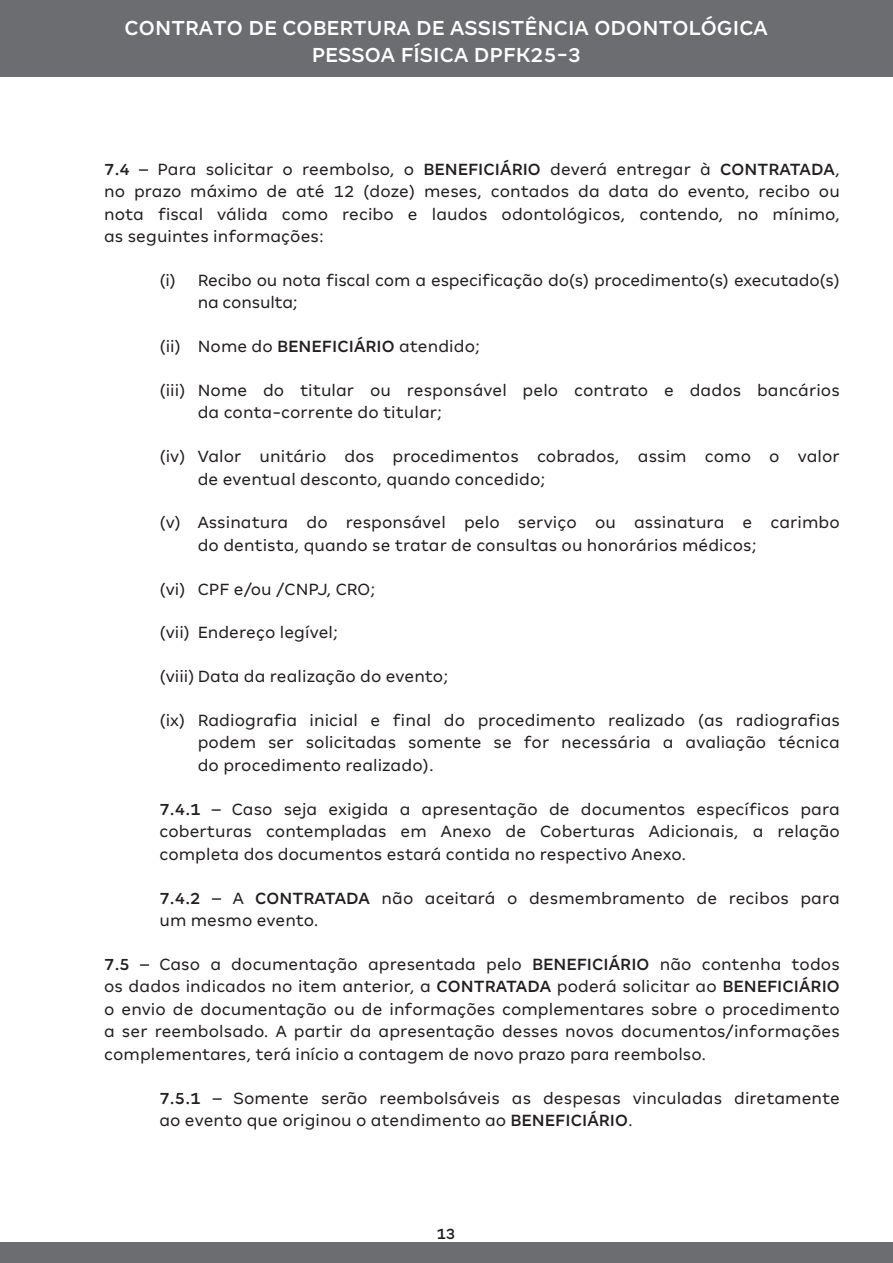
<style>
.page{position:relative;width:893px;height:1263px;background:#fff}
.page>*{position:absolute;margin:0;border:0;box-sizing:border-box;transform-origin:0 0}
.t1{font:500 22.5px/27px "Amil Typeface";letter-spacing:.005em;color:#fff;text-align:center}
.t2{font:18px/22.5px "Amil Typeface";letter-spacing:.005em;color:#231f20}
.t3{font:500 16.5px "Amil Typeface";color:#231f20}
.s1{font-weight:500}
</style>
<div class="page">
<div style="left:0;top:1243px;width:893px;height:20px;background:#6c6d70"></div>
<div style="left:0;top:0;width:893px;height:76px;background:#6c6d70"></div>
<p class="t1" style="left:125px;top:14px;width:645px">CONTRATO DE COBERTURA DE ASSISTÊNCIA ODONTOLÓGICA<br>PESSOA FÍSICA DPFK25-3</p>
<p class="t2" style="left:104px;top:157px;width:737px;text-align:justify"><span class="s1">7.4</span> – Para solicitar o reembolso, o <span class="s1">BENEFICIÁRIO</span> deverá entregar à <span class="s1">CONTRATADA</span>, no prazo máximo de até 12 (doze) meses, contados da data do evento, recibo ou nota fiscal válida como recibo e laudos odontológicos, contendo, no mínimo, as seguintes informações:</p>
<p class="t2" style="left:198px;top:269px;width:644px;text-indent:-38px">(i) Recibo ou nota fiscal com a especificação do(s) procedimento(s) executado(s) na consulta;</p>
<p class="t2" style="left:159px;top:335px;width:322px">(ii) Nome do <span class="s1">BENEFICIÁRIO</span> atendido;</p>
<p class="t2" style="left:198px;top:379px;width:644px;text-indent:-38px">(iii) Nome do titular ou responsável pelo contrato e dados bancários da conta-corrente do titular;</p>
<p class="t2" style="left:198px;top:445px;width:644px;text-indent:-38px">(iv) Valor unitário dos procedimentos cobrados, assim como o valor de eventual desconto, quando concedido;</p>
<p class="t2" style="left:198px;top:511px;width:644px;text-indent:-38px">(v) Assinatura do responsável pelo serviço ou assinatura e carimbo do dentista, quando se tratar de consultas ou honorários médicos;</p>
<p class="t2" style="left:159px;top:577px;width:217px">(vi) CPF e/ou /CNPJ, CRO;</p>
<p class="t2" style="left:159px;top:621px;width:180px">(vii) Endereço legível;</p>
<p class="t2" style="left:159px;top:665px;width:290px">(viii) Data da realização do evento;</p>
<p class="t2" style="left:198px;top:709px;width:644px;text-align:justify;text-indent:-38px">(ix) Radiografia inicial e final do procedimento realizado (as radiografias podem ser solicitadas somente se for necessária a avaliação técnica do procedimento realizado).</p>
<p class="t2" style="left:159px;top:798px;width:682px;text-align:justify"><span class="s1">7.4.1</span> – Caso seja exigida a apresentação de documentos específicos para coberturas contempladas em Anexo de Coberturas Adicionais, a relação completa dos documentos estará contida no respectivo Anexo.</p>
<p class="t2" style="left:159px;top:886px;width:682px"><span class="s1">7.4.2</span> – A <span class="s1">CONTRATADA</span> não aceitará o desmembramento de recibos para um mesmo evento.</p>
<p class="t2" style="left:104px;top:953px;width:737px;text-align:justify"><span class="s1">7.5</span> – Caso a documentação apresentada pelo <span class="s1">BENEFICIÁRIO</span> não contenha todos os dados indicados no item anterior, a <span class="s1">CONTRATADA</span> poderá solicitar ao <span class="s1">BENEFICIÁRIO </span>o envio de documentação ou de informações complementares sobre o procedimento a ser reembolsado. A partir da apresentação desses novos documentos/informações complementares, terá início a contagem de novo prazo para reembolso.</p>
<p class="t2" style="left:159px;top:1086px;width:682px"><span class="s1">7.5.1</span> – Somente serão reembolsáveis as despesas vinculadas diretamente ao evento que originou o atendimento ao <span class="s1">BENEFICIÁRIO</span>.</p>
<p class="t3" style="left:436px;top:1224px;width:21px">13</p>
</div>
